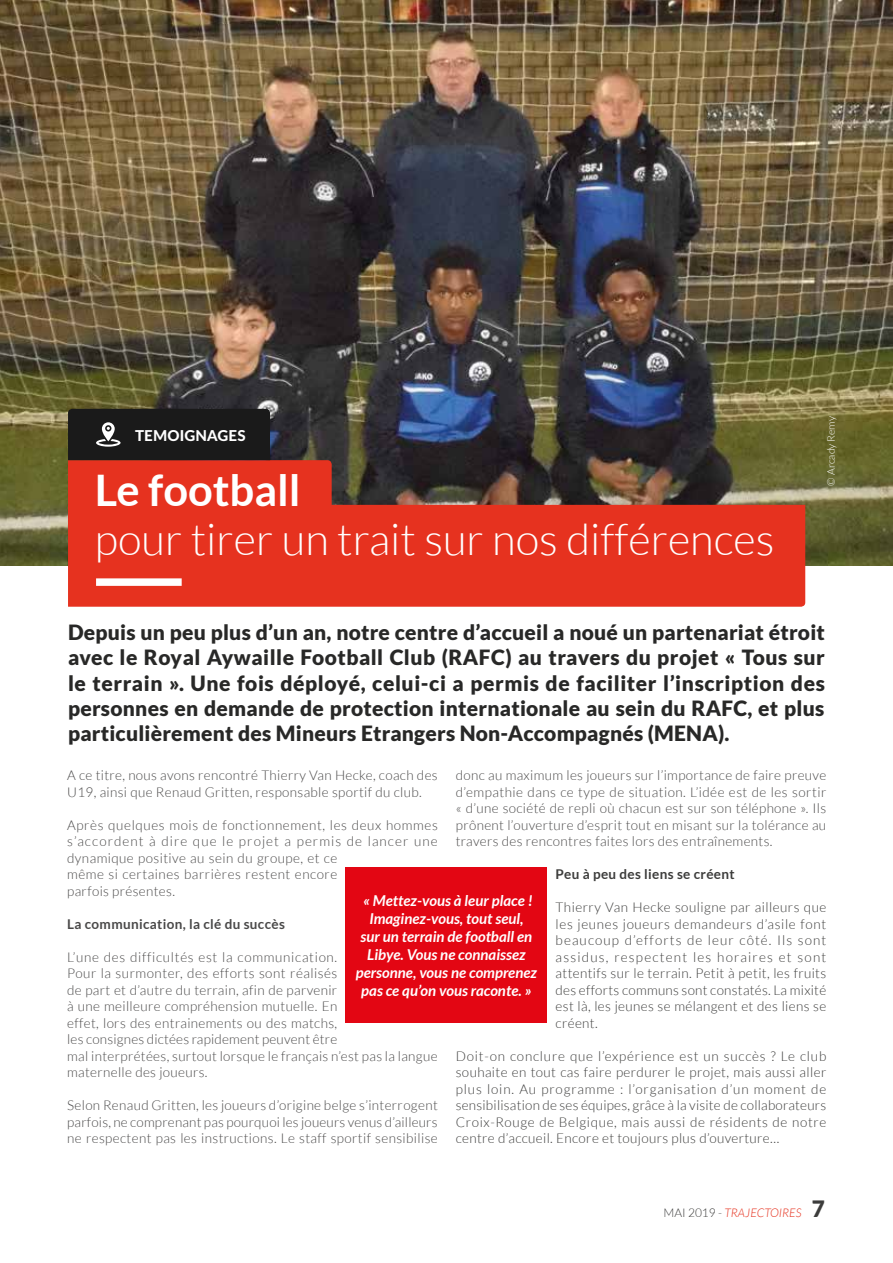
<style>
.page{position:relative;width:893px;height:1263px;background:#fff}
.page>*{position:absolute;margin:0;border:0;box-sizing:border-box;transform-origin:0 0}
.t1{font:300 43.5px "Lato";color:#fff}
.t2{font:700 43.5px "Lato";color:#fff}
.t3{font:900 21px/25.2px "Lato";letter-spacing:.01em;color:#282827;text-align:justify}
.t4{font:italic 700 15px/18px "Lato";color:#fff;text-align:center}
.t5{font:800 15px "Lato";letter-spacing:.01em;color:#fff}
.t6{font:300 13.5px/16.5px "Lato";letter-spacing:.025em;color:#494848}
.t7{font:300 13.5px/16.5px "Lato";letter-spacing:.025em;color:#3c3c3b;text-align:justify}
.t8{font:700 13.5px "Lato";letter-spacing:.025em;color:#494848}
.t9{font:700 13.5px "Lato";letter-spacing:.025em;color:#3c3c3b}
.t10{font:italic 300 12px "Lato";color:#e6321f}
.t11{font:300 10.5px "Lato";color:#fff}
.s1{font-style:normal;color:#3c3c3b}
.s2{font-weight:900;font-style:normal;font-size:22.5px;color:#3c3c3b}
</style>
<div class="page">
<img style="left:0;top:0;width:893px;height:566px">
<div style="left:68px;top:505px;width:737px;height:102px;background:#e6321f"></div>
<div style="left:96px;top:578px;width:86px;height:8px;background:#fff"></div>
<svg style="left:68px;top:409px;width:264px;height:118px;background:#912b21"></svg>
<div style="left:346px;top:867px;width:201px;height:156px;background:#e30613"></div>
<p class="t5" style="left:135px;top:424px;width:112px">TEMOIGNAGES</p>
<h1 class="t2" style="left:95px;top:465px;width:207px">Le football</h1>
<h1 class="t1" style="left:95px;top:516px;width:681px">pour tirer un trait sur nos différences</h1>
<p class="t11" style="left:825px;top:486px;width:71px;rotate:-90deg">© Arcady Remy</p>
<p class="t3" style="left:68px;top:619px;width:758px">Depuis un peu plus d’un an, notre centre d’accueil a noué un partenariat étroit avec le Royal Aywaille Football Club (RAFC) au travers du projet « Tous sur le terrain ». Une fois déployé, celui-ci a permis de faciliter l’inscription des personnes en demande de protection internationale au sein du RAFC, et plus particulièrement des Mineurs Etrangers Non-Accompagnés (MENA).</p>
<p class="t6" style="left:456px;top:767px;width:372px;text-align:justify">donc au maximum les joueurs sur l’importance de faire preuve d’empathie dans ce type de situation. L’idée est de les sortir « d’une société de repli où chacun est sur son téléphone ». Ils prônent l’ouverture d’esprit tout en misant sur la tolérance au travers des rencontres faites lors des entraînements.</p>
<p class="t9" style="left:556px;top:866px;width:181px">Peu à peu des liens se créent</p>
<p class="t7" style="left:556px;top:899px;width:272px">Thierry Van Hecke souligne par ailleurs que les jeunes joueurs demandeurs d’asile font beaucoup d’efforts de leur côté. Ils sont assidus, respectent les horaires et sont attentifs sur le terrain. Petit à petit, les fruits des efforts communs sont constatés. La mixité est là, les jeunes se mélangent et des liens se créent.</p>
<p class="t7" style="left:456px;top:1047px;width:372px">Doit-on conclure que l’expérience est un succès ? Le club souhaite en tout cas faire perdurer le projet, mais aussi aller plus loin. Au programme : l’organisation d’un moment de sensibilisation de ses équipes, grâce à la visite de collaborateurs Croix-Rouge de Belgique, mais aussi de résidents de notre centre d’accueil. Encore et toujours plus d’ouverture…</p>
<p class="t6" style="left:67px;top:767px;width:372px">A ce titre, nous avons rencontré Thierry Van Hecke, coach des<br>U19, ainsi que Renaud Gritten, responsable sportif du club.</p>
<p class="t6" style="left:67px;top:816px;width:372px">Après quelques mois de fonctionnement, les deux hommes s’accordent à dire que le projet a permis de lancer une dynamique positive au sein du groupe, et ce<br>même si certaines barrières restent encore<br>parfois présentes.</p>
<p class="t8" style="left:67px;top:916px;width:219px">La communication, la clé du succès</p>
<p class="t6" style="left:67px;top:948px;width:372px">L’une des difficultés est la communication.<br>Pour la surmonter, des efforts sont réalisés<br>de part et d’autre du terrain, afin de parvenir<br>à une meilleure compréhension mutuelle. En<br>effet, lors des entrainements ou des matchs,<br>les consignes dictées rapidement peuvent être<br>mal interprétées, surtout lorsque le français n’est pas la langue maternelle des joueurs.</p>
<p class="t6" style="left:67px;top:1097px;width:372px;text-align:justify">Selon Renaud Gritten, les joueurs d’origine belge s’interrogent parfois, ne comprenant pas pourquoi les joueurs venus d’ailleurs ne respectent pas les instructions. Le staff sportif sensibilise</p>
<p class="t4" style="left:356px;top:892px;width:183px">« Mettez-vous à leur place !<br>Imaginez-vous, tout seul,<br>sur un terrain de football en<br>Libye. Vous ne connaissez personne, vous ne comprenez pas ce qu’on vous raconte. »</p>
<p class="t10" style="left:663px;top:1206px;width:163px"><span class="s1">MAI 2019 -</span> TRAJECTOIRES <span class="s2">7</span></p>
</div>
